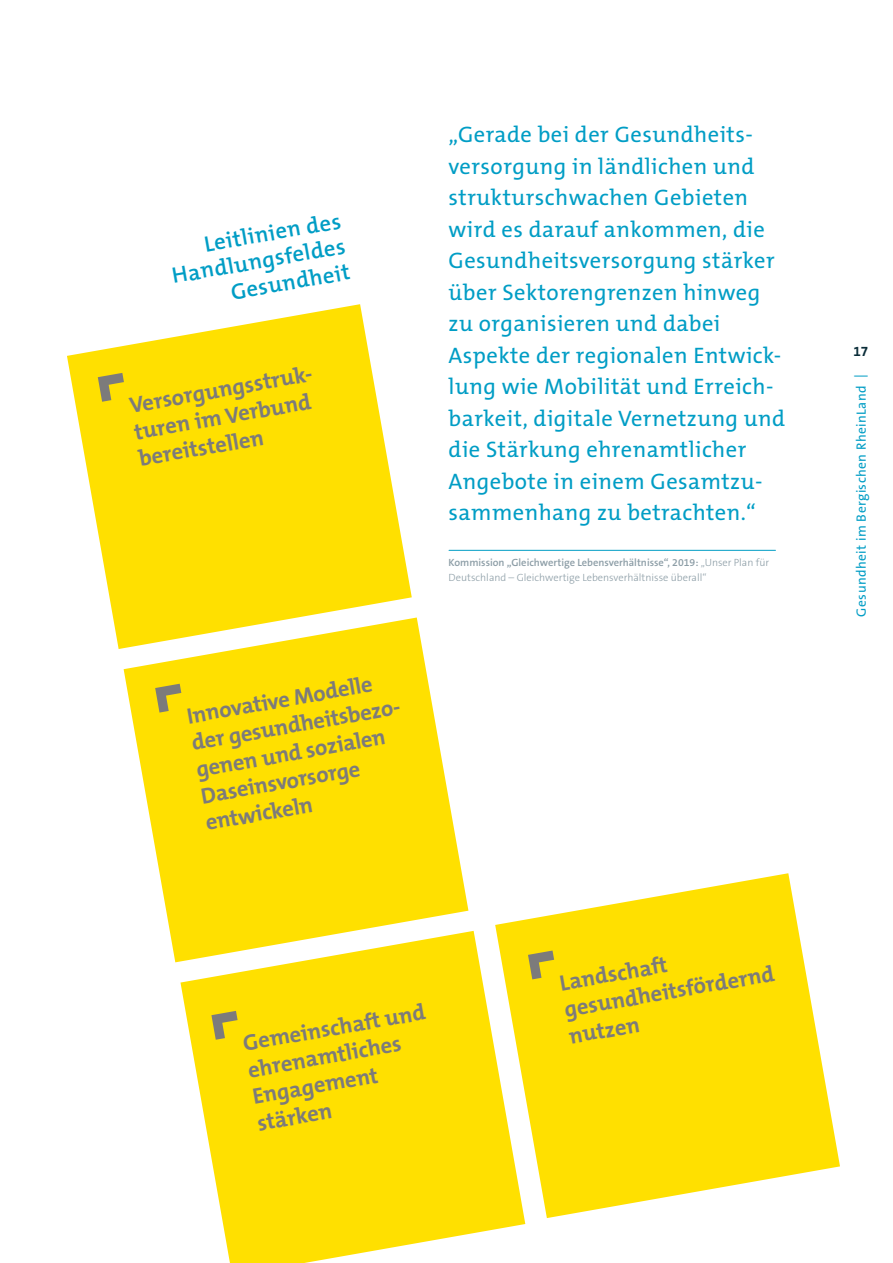
<style>
.page{position:relative;width:893px;height:1263px;background:#fff}
.page>*{position:absolute;margin:0;border:0;box-sizing:border-box;transform-origin:0 0}
.t1{font:22.5px/31.5px "The Mix B W5 Plain";letter-spacing:.02em;color:#009dc5}
.t2{font:700 22.5px/27px "The Mix B W7";color:#7c7b7b}
.t3{font:600 22.5px/26px "The Mix B W6";color:#009dc5;text-align:right}
.t4{font:13.5px "The Sans B W5 Plain";letter-spacing:.03em;color:#009dc5}
.t5{font:700 13.5px "The Sans B W7";color:#092c38}
.t6{font:600 10.5px "The Sans B W6";color:#8c9da6}
.t7{font:300 10.5px "The Sans B W3";color:#8c9da6}
.s1{font-family:"The Sans B W3";font-weight:300}
</style>
<div class="page">
<hr style="left:449px;top:550px;width:326px;height:1px;background:#009dc5">
<svg style="left:180px;top:931px;width:345px;height:332px;background:#ffe425"></svg>
<svg style="left:211px;top:1011px;width:27px;height:29px"></svg>
<svg style="left:67px;top:304px;width:345px;height:345px;fill:#ffe000"></svg>
<svg style="left:98px;top:373px;width:26px;height:29px"></svg>
<svg style="left:495px;top:873px;width:345px;height:345px;fill:#ffe000"></svg>
<svg style="left:528px;top:950px;width:26px;height:29px"></svg>
<svg style="left:124px;top:617px;width:344px;height:345px;fill:#ffe000"></svg>
<svg style="left:155px;top:684px;width:26px;height:28px"></svg>
<p class="t3" style="left:166px;top:238px;width:177px;rotate:-10deg">Leitlinien des<br>Handlungsfeldes<br>Gesundheit</p>
<p class="t2" style="left:127px;top:392px;width:191px;rotate:-10deg">Versorgungsstruk&shy;turen im Verbund bereitstellen</p>
<p class="t2" style="left:185px;top:703px;width:217px;rotate:-10deg">Innovative Modelle der gesundheitsbezo&shy;genen und sozialen<br>Daseinsvorsorge entwickeln</p>
<p class="t1" style="left:449px;top:119px;width:338px">„Gerade bei der Gesundheits&shy;versorgung in ländlichen und strukturschwachen Gebieten wird es darauf ankommen, die<br>Gesundheitsversorgung stärker über Sektorengrenzen hinweg zu organisieren und dabei<br>Aspekte der regionalen Entwick&shy;lung wie Mobilität und Erreich&shy;barkeit, digitale Vernetzung und die Stärkung ehrenamtlicher<br>Angebote in einem Gesamtzu&shy;sammenhang zu betrachten.“</p>
<p class="t6" style="left:449px;top:555px;width:322px">Kommission „Gleichwertige Lebensverhältnisse“, 2019: <span class="s1">„Unser Plan für</span></p>
<p class="t7" style="left:449px;top:570px;width:259px">Deutschland – Gleichwertige Lebensverhältnisse überall“</p>
<p class="t2" style="left:241px;top:1030px;width:186px;rotate:-10deg">Gemeinschaft und ehrenamtliches<br>Engagement stärken</p>
<p class="t2" style="left:558px;top:970px;width:214px;rotate:-10deg">Landschaft gesundheitsfördernd nutzen</p>
<p class="t5" style="left:853px;top:343px;width:16px">17</p>
<p class="t4" style="left:853px;top:616px;width:243px;rotate:-90deg">Gesundheit im Bergischen RheinLand |</p>
</div>
